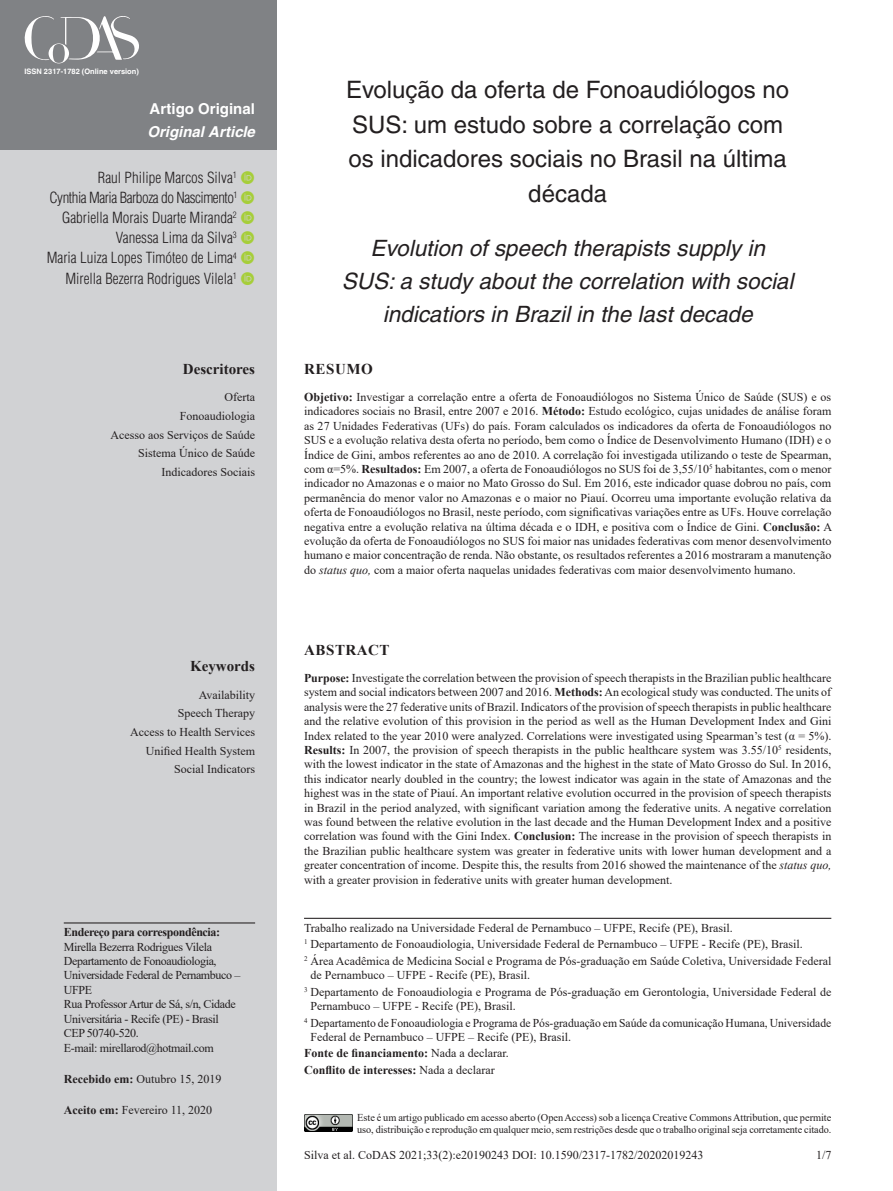
<style>
.page{position:relative;width:893px;height:1191px;background:#fff}
.page>*{position:absolute;margin:0;border:0;box-sizing:border-box;transform-origin:0 0}
.ArticleTitle{font:24px/34.5px "Helvetica";color:#231f20;text-align:center}
.ArticleTitle-Trans1{font:italic 22.5px/33px "Helvetica";color:#231f20;text-align:center}
.Authors{font:300 condensed 15px "Helvetica";color:#231f20}
.Authors-2{font:300 condensed 15px "Helvetica";letter-spacing:-.03em;color:#231f20}
.t1{font:italic 700 15px "Helvetica";color:#fff}
.t2{font:700 15px "Helvetica";color:#fff}
.KeywordsTitle{font:700 15px "Times New Roman";color:#231f20}
.KeywordsTitle-Trans1{font:700 15px "Times New Roman";color:#231f20}
.AbstractTitle-Trans1{font:700 15px "Times New Roman";letter-spacing:.035em;color:#231f20}
.AbstractTitle{font:700 15px "Times New Roman";letter-spacing:.035em;color:#231f20}
.Abstract-Trans1{font:12px/14.4px "Times New Roman";color:#231f20;text-align:justify}
.Abstract{font:12px/14.4px "Times New Roman";color:#231f20;text-align:justify}
.Affiliations{font:12px/14.4px "Times New Roman";color:#231f20}
.Correspondence{font:12px/14.4px "Times New Roman";letter-spacing:-.03em;color:#231f20}
.Keywords-Trans1{font:12px "Times New Roman";color:#231f20}
.Keywords{font:12px "Times New Roman";color:#231f20}
.fnArticleOther{font:12px "Times New Roman";color:#231f20}
.History{font:12px "Times New Roman";color:#231f20}
.fnSupported-by{font:700 12px "Times New Roman";color:#231f20}
.fnConflict{font:700 12px "Times New Roman";color:#231f20}
.pubNameFooter{font:10.5px/12.6px "Times New Roman";letter-spacing:-.005em;color:#231f20}
.t3{font:700 7.5px "Helvetica";color:#fff}
.s1{font-weight:700}
.s2{font-style:italic}
.s3{font-weight:400}
</style>
<div class="page">
<div style="left:0;top:149px;width:276px;height:1042px;background:#d1d2d4"></div>
<div style="left:0;top:0;width:276px;height:149px;background:#808285"></div>
<img style="left:304px;top:1114px;width:48px;height:17px">
<svg style="left:24px;top:16px;width:115px;height:48px"></svg>
<hr style="left:64px;top:922px;width:191px;height:1px;background:#231f20">
<hr style="left:304px;top:917px;width:527px;height:2px;background:#231f20">
<p class="t3" style="left:24px;top:66px;width:116px">ISSN 2317-1782 (Online version)</p>
<p class="t2" style="left:150px;top:100px;width:107px">Artigo Original</p>
<p class="t1" style="left:147px;top:122px;width:109px">Original Article</p>
<p class="Authors" style="left:98px;top:168px;width:140px">Raul Philipe Marcos Silva<sup>1</sup></p>
<p class="Authors-2" style="left:49px;top:188px;width:190px">Cynthia Maria Barboza do Nascimento<sup>1</sup></p>
<p class="Authors" style="left:62px;top:208px;width:176px">Gabriella Morais Duarte Miranda<sup>2</sup></p>
<p class="Authors" style="left:116px;top:228px;width:123px">Vanessa Lima da Silva<sup>3</sup></p>
<p class="Authors" style="left:47px;top:249px;width:192px">Maria Luiza Lopes Timóteo de Lima<sup>4</sup></p>
<p class="Authors" style="left:65px;top:269px;width:173px">Mirella Bezerra Rodrigues Vilela<sup>1</sup></p>
<p class="KeywordsTitle" style="left:183px;top:358px;width:74px">Descritores</p>
<p class="Keywords" style="left:224px;top:389px;width:32px">Oferta</p>
<p class="Keywords" style="left:180px;top:407px;width:77px">Fonoaudiologia</p>
<p class="Keywords" style="left:110px;top:426px;width:146px">Acesso aos Serviços de Saúde</p>
<p class="Keywords" style="left:138px;top:445px;width:118px">Sistema Único de Saúde</p>
<p class="Keywords" style="left:161px;top:463px;width:95px">Indicadores Sociais</p>
<p class="KeywordsTitle-Trans1" style="left:190px;top:655px;width:66px">Keywords</p>
<p class="Keywords-Trans1" style="left:199px;top:686px;width:58px">Availability</p>
<p class="Keywords-Trans1" style="left:178px;top:705px;width:79px">Speech Therapy</p>
<p class="Keywords-Trans1" style="left:130px;top:723px;width:126px">Access to Health Services</p>
<p class="Keywords-Trans1" style="left:146px;top:742px;width:111px">Unified Health System</p>
<p class="Keywords-Trans1" style="left:174px;top:760px;width:82px">Social Indicators</p>
<p class="Correspondence" style="left:64px;top:924px;width:178px"><span class="s1">Endereço para correspondência:<br></span>Mirella Bezerra Rodrigues Vilela<br>Departamento de Fonoaudiologia,<br>Universidade Federal de Pernambuco –<br>UFPE<br>Rua Professor Artur de Sá, s/n, Cidade<br>Universitária - Recife (PE) - Brasil<br>CEP 50740-520.<br>E-mail: mirellarod@hotmail.com</p>
<p class="History" style="left:64px;top:1070px;width:159px"><span class="s1">Recebido em:</span> Outubro 15, 2019</p>
<p class="History" style="left:64px;top:1101px;width:150px"><span class="s1">Aceito em:</span> Fevereiro 11, 2020</p>
<p class="ArticleTitle" style="left:346px;top:72px;width:445px">Evolução da oferta de Fonoaudiólogos no<br>SUS: um estudo sobre a correlação com os indicadores sociais no Brasil na última década</p>
<p class="ArticleTitle-Trans1" style="left:342px;top:231px;width:453px">Evolution of speech therapists supply in<br>SUS: a study about the correlation with social indicatiors in Brazil in the last decade</p>
<p class="AbstractTitle" style="left:304px;top:358px;width:70px">RESUMO</p>
<p class="Abstract" style="left:304px;top:389px;width:529px"><span class="s1">Objetivo:</span> Investigar a correlação entre a oferta de Fonoaudiólogos no Sistema Único de Saúde (SUS) e os indicadores sociais no Brasil, entre 2007 e 2016. <span class="s1">Método:</span> Estudo ecológico, cujas unidades de análise foram as 27 Unidades Federativas (UFs) do país. Foram calculados os indicadores da oferta de Fonoaudiólogos no SUS e a evolução relativa desta oferta no período, bem como o Índice de Desenvolvimento Humano (IDH) e o Índice de Gini, ambos referentes ao ano de 2010. A correlação foi investigada utilizando o teste de Spearman, com α=5%. <span class="s1">Resultados:</span> Em 2007, a oferta de Fonoaudiólogos no SUS foi de 3,55/10<sup>5</sup> habitantes, com o menor indicador no Amazonas e o maior no Mato Grosso do Sul. Em 2016, este indicador quase dobrou no país, com permanência do menor valor no Amazonas e o maior no Piauí. Ocorreu uma importante evolução relativa da oferta de Fonoaudiólogos no Brasil, neste período, com significativas variações entre as UFs. Houve correlação negativa entre a evolução relativa na última década e o IDH, e positiva com o Índice de Gini. <span class="s1">Conclusão:</span> A evolução da oferta de Fonoaudiólogos no SUS foi maior nas unidades federativas com menor desenvolvimento humano e maior concentração de renda. Não obstante, os resultados referentes a 2016 mostraram a manutenção do <span class="s2">status quo,</span> com a maior oferta naquelas unidades federativas com maior desenvolvimento humano.</p>
<p class="AbstractTitle-Trans1" style="left:304px;top:639px;width:87px">ABSTRACT</p>
<p class="Abstract-Trans1" style="left:304px;top:670px;width:529px"><span class="s1">Purpose:</span> Investigate the correlation between the provision of speech therapists in the Brazilian public healthcare system and social indicators between 2007 and 2016. <span class="s1">Methods:</span> An ecological study was conducted. The units of analysis were the 27 federative units of Brazil. Indicators of the provision of speech therapists in public healthcare and the relative evolution of this provision in the period as well as the Human Development Index and Gini Index related to the year 2010 were analyzed. Correlations were investigated using Spearman’s test (α = 5%).<br><span class="s1">Results:</span> In 2007, the provision of speech therapists in the public healthcare system was 3.55/10<sup>5</sup> residents, with the lowest indicator in the state of Amazonas and the highest in the state of Mato Grosso do Sul. In 2016, this indicator nearly doubled in the country; the lowest indicator was again in the state of Amazonas and the highest was in the state of Piauí. An important relative evolution occurred in the provision of speech therapists in Brazil in the period analyzed, with significant variation among the federative units. A negative correlation was found between the relative evolution in the last decade and the Human Development Index and a positive correlation was found with the Gini Index. <span class="s1">Conclusion:</span> The increase in the provision of speech therapists in the Brazilian public healthcare system was greater in federative units with lower human development and a greater concentration of income. Despite this, the results from 2016 showed the maintenance of the <span class="s2">status quo, </span>with a greater provision in federative units with greater human development.</p>
<p class="fnArticleOther" style="left:304px;top:919px;width:430px">Trabalho realizado na Universidade Federal de Pernambuco – UFPE, Recife (PE), Brasil.</p>
<p class="Affiliations" style="left:304px;top:936px;width:500px"><sup>1</sup> Departamento de Fonoaudiologia, Universidade Federal de Pernambuco – UFPE - Recife (PE), Brasil.</p>
<p class="Affiliations" style="left:310px;top:953px;width:522px;text-indent:-6px"><sup>2</sup> Área Acadêmica de Medicina Social e Programa de Pós-graduação em Saúde Coletiva, Universidade Federal de Pernambuco – UFPE - Recife (PE), Brasil.</p>
<p class="Affiliations" style="left:310px;top:984px;width:522px;text-indent:-6px"><sup>3</sup> Departamento de Fonoaudiologia e Programa de Pós-graduação em Gerontologia, Universidade Federal de<br>Pernambuco – UFPE - Recife (PE), Brasil.</p>
<p class="Affiliations" style="left:310px;top:1015px;width:522px;text-indent:-6px"><sup>4</sup> Departamento de Fonoaudiologia e Programa de Pós-graduação em Saúde da comunicação Humana, Universidade<br>Federal de Pernambuco – UFPE – Recife (PE), Brasil.</p>
<p class="fnSupported-by" style="left:304px;top:1044px;width:206px">Fonte de financiamento: <span class="s3">Nada a declarar.</span></p>
<p class="fnConflict" style="left:304px;top:1061px;width:192px">Conflito de interesses: <span class="s3">Nada a declarar</span></p>
<p class="pubNameFooter" style="left:357px;top:1110px;width:476px">Este é um artigo publicado em acesso aberto (Open Access) sob a licença Creative Commons Attribution, que permite uso, distribuição e reprodução em qualquer meio, sem restrições desde que o trabalho original seja corretamente citado.</p>
<p class="Abstract-Trans1" style="left:304px;top:1147px;width:401px">Silva et al. CoDAS 2021;33(2):e20190243 DOI: 10.1590/2317-1782/20202019243</p>
<p class="Abstract-Trans1" style="left:816px;top:1147px;width:17px">1/7</p>
</div>
